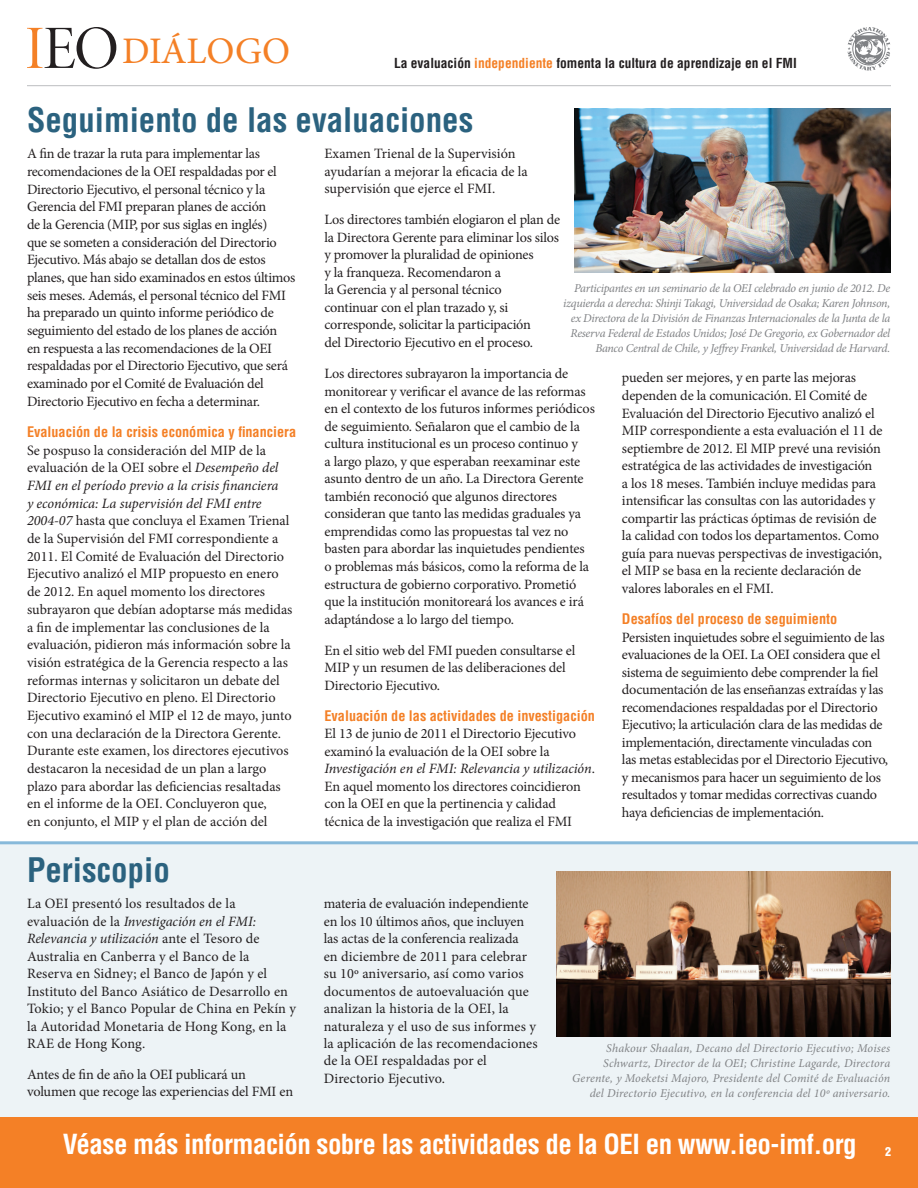
<style>
.page{position:relative;width:918px;height:1188px;background:#fff}
.page>*{position:absolute;margin:0;border:0;box-sizing:border-box;transform-origin:0 0}
.t1{font:37.5px "Minion Pro";letter-spacing:-.005em;color:#f48026}
.t2{font:700 condensed 33px "Helvetica LT Std";color:#2b627f}
.t3{font:700 condensed 27px "Helvetica LT Std";letter-spacing:-.02em;color:#fff}
.t4{font:14.25px/17.5px "Minion Pro";letter-spacing:-.01em;color:#231f20}
.t5{font:14.25px/17.4px "Minion Pro";letter-spacing:.01em;color:#231f20}
.t6{font:700 condensed 14.25px "Helvetica LT Std";color:#f48026}
.t7{font:700 condensed 13.5px "Helvetica LT Std";color:#231f20}
.t8{font:italic 12px/15px "Minion Pro";letter-spacing:-.02em;color:#808285;text-align:right}
.t9{font:italic 12px/15px "Minion Pro";letter-spacing:.015em;color:#808285;text-align:right}
.t10{font:900 condensed 12px "Helvetica LT Std";color:#fff}
.s1{color:#f48026}
.s2{font-style:italic}
</style>
<div class="page">
<div style="left:0;top:1118px;width:918px;height:70px;background:#f48026"></div>
<hr style="left:27px;top:85px;width:864px;height:1px;background:#bcbdc0">
<svg style="left:848px;top:27px;width:42px;height:43px"></svg>
<svg style="left:27px;top:27px;width:89px;height:42px"></svg>
<div style="left:0;top:843px;width:918px;height:275px;background:#edf3f6"></div>
<hr style="left:0;top:841px;width:918px;height:3px;background:#87b9da">
<img style="left:556px;top:872px;width:335px;height:164px">
<img style="left:574px;top:108px;width:317px;height:165px">
<h1 class="t1" style="left:122px;top:26px;width:169px">DIÁLOGO</h1>
<p class="t7" style="left:394px;top:55px;width:404px">La evaluación <span class="s1">independiente</span> fomenta la cultura de aprendizaje en el FMI</p>
<h2 class="t2" style="left:27px;top:99px;width:448px">Seguimiento de las evaluaciones</h2>
<p class="t4" style="left:27px;top:145px;width:270px">A fin de trazar la ruta para implementar las recomendaciones de la OEI respaldadas por el Directorio Ejecutivo, el personal técnico y la Gerencia del FMI preparan planes de acción<br>de la Gerencia (MIP, por sus siglas en inglés)<br>que se someten a consideración del Directorio Ejecutivo. Más abajo se detallan dos de estos planes, que han sido examinados en estos últimos seis meses. Además, el personal técnico del FMI ha preparado un quinto informe periódico de seguimiento del estado de los planes de acción<br>en respuesta a las recomendaciones de la OEI respaldadas por el Directorio Ejecutivo, que será examinado por el Comité de Evaluación del Directorio Ejecutivo en fecha a determinar.</p>
<p class="t6" style="left:27px;top:423px;width:271px">Evaluación de la crisis económica y financiera</p>
<p class="t4" style="left:27px;top:441px;width:267px">Se pospuso la consideración del MIP de la evaluación de la OEI sobre el <span class="s2">Desempeño del FMI en el período previo a la crisis financiera<br>y económica: La supervisión del FMI entre 2004-07</span> hasta que concluya el Examen Trienal de la Supervisión del FMI correspondiente a 2011. El Comité de Evaluación del Directorio Ejecutivo analizó el MIP propuesto en enero de 2012. En aquel momento los directores subrayaron que debían adoptarse más medidas a fin de implementar las conclusiones de la evaluación, pidieron más información sobre la visión estratégica de la Gerencia respecto a las reformas internas y solicitaron un debate del Directorio Ejecutivo en pleno. El Directorio Ejecutivo examinó el MIP el 12 de mayo, junto con una declaración de la Directora Gerente.<br>Durante este examen, los directores ejecutivos destacaron la necesidad de un plan a largo plazo para abordar las deficiencias resaltadas en el informe de la OEI. Concluyeron que,<br>en conjunto, el MIP y el plan de acción del</p>
<p class="t4" style="left:324px;top:145px;width:205px">Examen Trienal de la Supervisión ayudarían a mejorar la eficacia de la supervisión que ejerce el FMI.</p>
<p class="t4" style="left:324px;top:211px;width:237px">Los directores también elogiaron el plan de la Directora Gerente para eliminar los silos y promover la pluralidad de opiniones<br>y la franqueza. Recomendaron a<br>la Gerencia y al personal técnico<br>continuar con el plan trazado y, si corresponde, solicitar la participación<br>del Directorio Ejecutivo en el proceso.</p>
<p class="t4" style="left:324px;top:365px;width:272px">Los directores subrayaron la importancia de monitorear y verificar el avance de las reformas en el contexto de los futuros informes periódicos de seguimiento. Señalaron que el cambio de la cultura institucional es un proceso continuo y<br>a largo plazo, y que esperaban reexaminar este asunto dentro de un año. La Directora Gerente también reconoció que algunos directores consideran que tanto las medidas graduales ya emprendidas como las propuestas tal vez no basten para abordar las inquietudes pendientes o problemas más básicos, como la reforma de la estructura de gobierno corporativo. Prometió que la institución monitoreará los avances e irá adaptándose a lo largo del tiempo.</p>
<p class="t4" style="left:324px;top:641px;width:252px">En el sitio web del FMI pueden consultarse el<br>MIP y un resumen de las deliberaciones del<br>Directorio Ejecutivo.</p>
<p class="t6" style="left:324px;top:707px;width:272px">Evaluación de las actividades de investigación</p>
<p class="t4" style="left:324px;top:725px;width:272px">El 13 de junio de 2011 el Directorio Ejecutivo examinó la evaluación de la OEI sobre la <span class="s2">Investigación en el FMI: Relevancia y utilización</span>.<br>En aquel momento los directores coincidieron con la OEI en que la pertinencia y calidad técnica de la investigación que realiza el FMI</p>
<p class="t8" style="left:563px;top:281px;width:329px">Participantes en un seminario de la OEI celebrado en junio de 2012. De izquierda a derecha: Shinji Takagi, Universidad de Osaka; Karen Johnson, ex Directora de la División de Finanzas Internacionales de la Junta de la Reserva Federal de Estados Unidos; José De Gregorio, ex Gobernador del Banco Central de Chile, y Jeffrey Frankel, Universidad de Harvard.</p>
<p class="t4" style="left:622px;top:369px;width:262px">pueden ser mejores, y en parte las mejoras dependen de la comunicación. El Comité de Evaluación del Directorio Ejecutivo analizó el MIP correspondiente a esta evaluación el 11 de septiembre de 2012. El MIP prevé una revisión estratégica de las actividades de investigación<br>a los 18 meses. También incluye medidas para intensificar las consultas con las autoridades y compartir las prácticas óptimas de revisión de la calidad con todos los departamentos. Como guía para nuevas perspectivas de investigación, el MIP se basa en la reciente declaración de valores laborales en el FMI.</p>
<p class="t6" style="left:622px;top:610px;width:217px">Desafíos del proceso de seguimiento</p>
<p class="t4" style="left:622px;top:628px;width:268px">Persisten inquietudes sobre el seguimiento de las evaluaciones de la OEI. La OEI considera que el sistema de seguimiento debe comprender la fiel documentación de las enseñanzas extraídas y las recomendaciones respaldadas por el Directorio Ejecutivo; la articulación clara de las medidas de implementación, directamente vinculadas con las metas establecidas por el Directorio Ejecutivo, y mecanismos para hacer un seguimiento de los resultados y tomar medidas correctivas cuando haya deficiencias de implementación.</p>
<h2 class="t2" style="left:27px;top:849px;width:144px">Periscopio</h2>
<p class="t5" style="left:27px;top:895px;width:271px">La OEI presentó los resultados de la evaluación de la <span class="s2">Investigación en el FMI:<br>Relevancia y utilización</span> ante el Tesoro de Australia en Canberra y el Banco de la Reserva en Sidney; el Banco de Japón y el Instituto del Banco Asiático de Desarrollo en Tokio; y el Banco Popular de China en Pekín y la Autoridad Monetaria de Hong Kong, en la RAE de Hong Kong.</p>
<p class="t4" style="left:27px;top:1066px;width:268px">Antes de fin de año la OEI publicará un volumen que recoge las experiencias del FMI en</p>
<p class="t4" style="left:324px;top:895px;width:215px">materia de evaluación independiente en los 10 últimos años, que incluyen las actas de la conferencia realizada<br>en diciembre de 2011 para celebrar su 10º aniversario, así como varios documentos de autoevaluación que analizan la historia de la OEI, la naturaleza y el uso de sus informes y la aplicación de las recomendaciones de la OEI respaldadas por el Directorio Ejecutivo.</p>
<p class="t9" style="left:572px;top:1041px;width:320px">Shakour Shaalan, Decano del Directorio Ejecutivo; Moises Schwartz, Director de la OEI; Christine Lagarde, Directora Gerente, y Moeketsi Majoro, Presidente del Comité de Evaluación del Directorio Ejecutivo, en la conferencia del 10º aniversario.</p>
<h3 class="t3" style="left:63px;top:1128px;width:796px">Véase más información sobre las actividades de la OEI en www.ieo-imf.org</h3>
<p class="t10" style="left:885px;top:1144px;width:7px">2</p>
</div>
